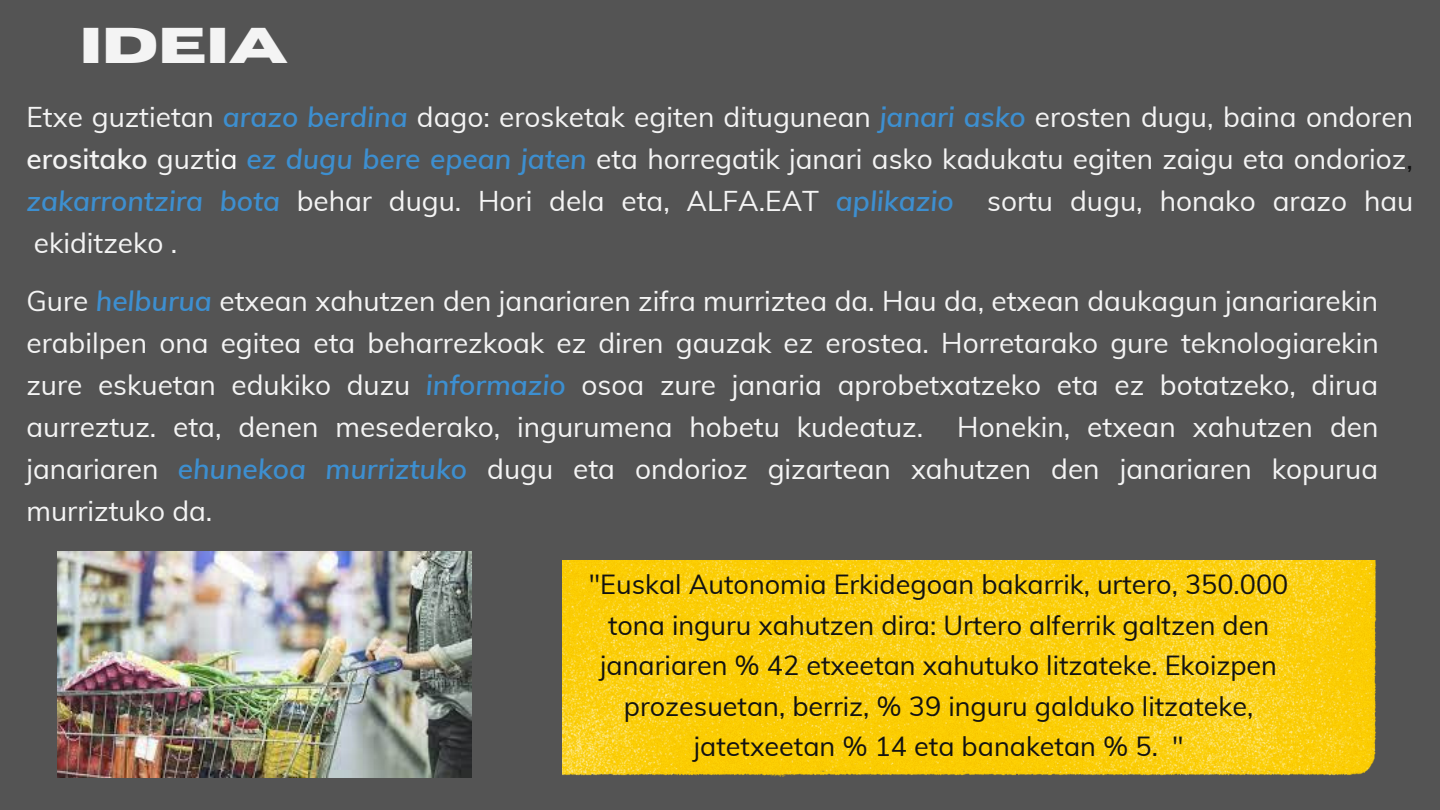
<style>
.page{position:relative;width:1440px;height:810px;background:#545454}
.page>*{position:absolute;margin:0;border:0;box-sizing:border-box;transform-origin:0 0}
.t1{font:700 50px "Horizon";color:#f4f4f4}
.t2{font:28px/42px "Muli";color:#f4f4f4;text-align:justify}
.t3{font:27px/40.5px "Muli";color:#121212;text-align:center}
.s1{font-weight:600;font-style:italic;color:#3d8fd0}
.s2{font-weight:600}
.s3{color:#fff}
.s4{color:#121212}
</style>
<div class="page">
<img style="left:562px;top:560px;width:815px;height:217px">
<img style="left:58px;top:551px;width:414px;height:226px">
<p class="t1" style="left:80px;top:21px;width:210px">IDEIA</p>
<p class="t2" style="left:26px;top:96px;width:1388px">Etxe guztietan <span class="s1">arazo berdina</span> dago: erosketak egiten ditugunean <span class="s1">janari asko</span> erosten dugu, baina ondoren <span class="s2">erositako</span> guzt<span class="s3">ia</span> <span class="s1">ez dugu bere epean jaten</span> eta horregatik janari asko kadukatu egiten zaigu eta ondorioz<span class="s4">, </span><span class="s1">zakarrontzira bota</span> behar dugu. Hori dela eta, ALFA.EAT <span class="s1">aplikazio</span> sortu dugu, honako arazo hau ekiditzeko .</p>
<p class="t2" style="left:26px;top:279px;width:1354px">Gure <span class="s1">helburua</span> etxean xahutzen den janariaren zifra murriztea da. Hau da, etxean daukagun janariarekin erabilpen ona egitea eta beharrezkoak ez diren gauzak ez erostea. Horretarako gure teknologiarekin zure eskuetan edukiko duzu <span class="s1">informazio</span> osoa zure janaria aprobetxatzeko eta ez botatzeko, dirua aurreztuz. eta, denen mesederako, ingurumena hobetu kudeatuz. Honekin, etxean xahutzen den janariaren <span class="s1">ehunekoa murriztuko</span> dugu eta ondorioz gizartean xahutzen den janariaren kopurua murriztuko da.</p>
<p class="t3" style="left:589px;top:564px;width:701px">"Euskal Autonomia Erkidegoan bakarrik, urtero, 350.000 tona inguru xahutzen dira: Urtero alferrik galtzen den janariaren % 42 etxeetan xahutuko litzateke. Ekoizpen prozesuetan, berriz, % 39 inguru galduko litzateke, jatetxeetan % 14 eta banaketan % 5. "</p>
</div>
